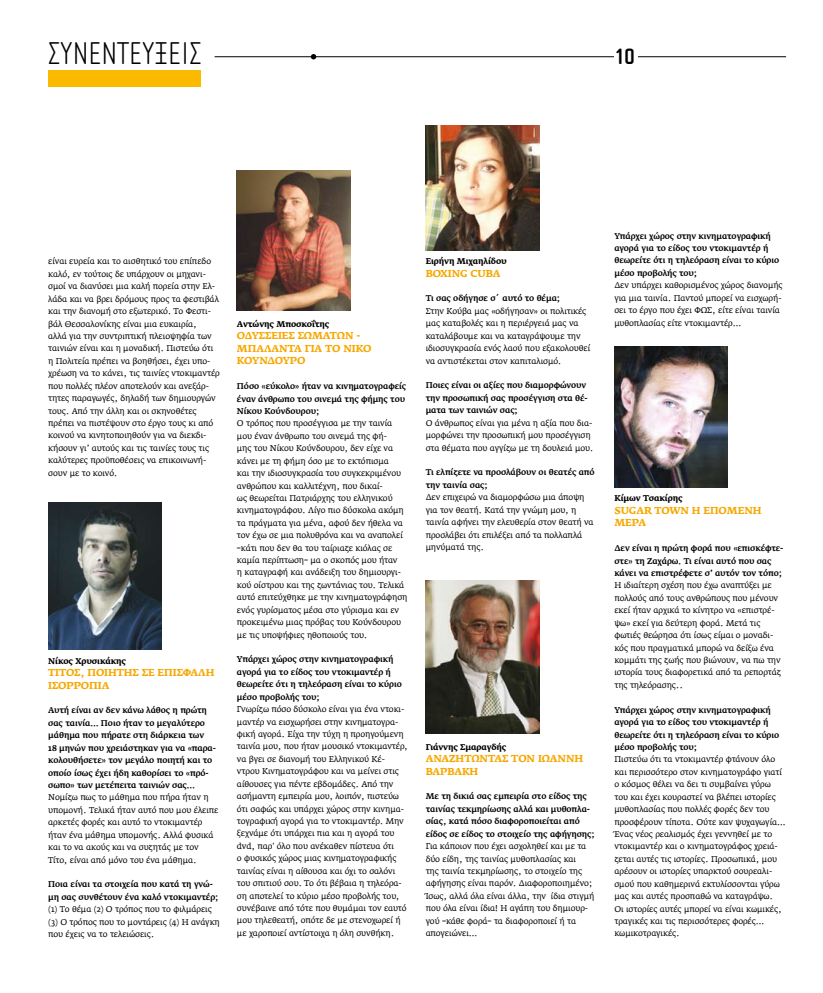
<style>
.page{position:relative;width:823px;height:993px;background:#fff}
.page>*{position:absolute;margin:0;border:0;box-sizing:border-box;transform-origin:0 0}
.t1{font:100 32.5px "Cholla Sans Gr";color:#000}
.t2{font:700 22.9px "Cholla Sans Gr";color:#000}
.t3{font:700 10px/12.4px "Fedra Serif AGR";letter-spacing:-.01em;color:#f6a800}
.t4{font:8.3px/12.4px "Fedra Serif AGR";letter-spacing:-.01em;color:#000}
.t5{font:500 8.3px/12.4px "Fedra Serif AGR";letter-spacing:-.01em;color:#000}
.t6{font:700 8.3px "Fedra Serif AGR";letter-spacing:-.01em;color:#000}
.s1{font-weight:500}
</style>
<div class="page">
<div style="left:48px;top:70px;width:152px;height:16px;background:#faba00"></div>
<hr style="left:214px;top:57px;width:571px;height:1px;background:#000">
<svg style="left:310px;top:54px;width:6px;height:5px"></svg>
<div style="left:614px;top:47px;width:23px;height:19px;background:#fff"></div>
<img style="left:425px;top:125px;width:114px;height:125px">
<img style="left:614px;top:347px;width:113px;height:140px">
<img style="left:425px;top:580px;width:114px;height:153px">
<img style="left:237px;top:171px;width:113px;height:139px">
<img style="left:48px;top:502px;width:114px;height:147px">
<h1 class="t1" style="left:48px;top:35px;width:155px">ΣΥΝΕΝΤΕΥΞΕΙΣ</h1>
<h2 class="t2" style="left:614px;top:44px;width:22px">10</h2>
<p class="t4" style="left:48px;top:255px;width:173px">είναι ευρεία και το αισθητικό του επίπεδο καλό, εν τούτοις δε υπάρχουν οι μηχανι&shy;σμοί να διανύσει μια καλή πορεία στην Ελ&shy;λάδα και να βρει δρόμους προς τα φεστιβάλ και την διανομή στο εξωτερικό. Το Φεστι&shy;βάλ Θεσσαλονίκης είναι μια ευκαιρία,<br>αλλά για την συντριπτική πλειοψηφία των ταινιών είναι και η μοναδική. Πιστεύω ότι η Πολιτεία πρέπει να βοηθήσει, έχει υπο&shy;χρέωση να το κάνει, τις ταινίες ντοκιμαντέρ που πολλές πλέον αποτελούν και ανεξάρ&shy;τητες παραγωγές, δηλαδή των δημιουργών τους. Από την άλλη και οι σκηνοθέτες πρέπει να πιστέψουν στο έργο τους κι από κοινού να κινητοποιηθούν για να διεκδι&shy;κήσουν γι’ αυτούς και τις ταινίες τους τις καλύτερες προϋποθέσεις να επικοινωνή&shy;σουν με το κοινό.</p>
<p class="t6" style="left:48px;top:655px;width:79px">Νίκος Χρυσικάκης</p>
<p class="t3" style="left:48px;top:666px;width:168px">ΤΙΤΟΣ, ΠΟΙΗΤΗΣ ΣΕ ΕΠΙΣΦΑΛΗ<br>ΙΣΟΡΡΟΠΙΑ</p>
<p class="t5" style="left:48px;top:704px;width:169px">Αυτή είναι αν δεν κάνω λάθος η πρώτη σας ταινία… Ποιο ήταν το μεγαλύτερο μάθημα που πήρατε στη διάρκεια των<br>18 μηνών που χρειάστηκαν για να «παρα&shy;κολουθήσετε» τον μεγάλο ποιητή και το οποίο ίσως έχει ήδη καθορίσει το «πρό&shy;σωπο» των μετέπειτα ταινιών σας…</p>
<p class="t4" style="left:48px;top:791px;width:172px">Νομίζω πως το μάθημα που πήρα ήταν η υπομονή. Τελικά ήταν αυτό που μου έλειπε αρκετές φορές και αυτό το ντοκιμαντέρ ήταν ένα μάθημα υπομονής. Αλλά φυσικά και το να ακούς και να συζητάς με τον Τίτο, είναι από μόνο του ένα μάθημα.</p>
<p class="t5" style="left:48px;top:878px;width:172px">Ποια είναι τα στοιχεία που κατά τη γνώ&shy;μη σας συνθέτουν ένα καλό ντοκιμαντέρ;</p>
<p class="t4" style="left:48px;top:903px;width:173px">(1) Το θέμα (2) Ο τρόπος που το φιλμάρεις (3) Ο τρόπος που το μοντάρεις (4) Η ανάγκη που έχεις να το τελειώσεις.</p>
<p class="t6" style="left:237px;top:319px;width:94px">Αντώνης Μποσκοΐτης</p>
<p class="t3" style="left:237px;top:330px;width:136px">ΟΔΥΣΣΕΙΕΣ ΣΩΜΑΤΩΝ -<br>ΜΠΑΛΑΝΤΑ ΓΙΑ ΤΟ ΝΙΚΟ<br>ΚΟΥΝΔΟΥΡΟ</p>
<p class="t5" style="left:237px;top:380px;width:171px">Πόσο «εύκολο» ήταν να κινηματογραφείς έναν άνθρωπο του σινεμά της φήμης του<br>Νίκου Κούνδουρου;</p>
<p class="t4" style="left:237px;top:417px;width:172px">Ο τρόπος που προσέγγισα με την ταινία μου έναν άνθρωπο του σινεμά της φή-<br>μης του Νίκου Κούνδουρου, δεν είχε να κάνει με τη φήμη όσο με το εκτόπισμα<br>και την ιδιοσυγκρασία του συγκεκριμένου ανθρώπου και καλλιτέχνη, που δικαί-<br>ως θεωρείται Πατριάρχης του ελληνικού κινηματογράφου. Λίγο πιο δύσκολα ακόμη τα πράγματα για μένα, αφού δεν ήθελα να τον έχω σε μια πολυθρόνα και να αναπολεί <span class="s1">−</span>κάτι που δεν θα του ταίριαζε κιόλας σε καμία περίπτωση<span class="s1">−</span> μα ο σκοπός μου ήταν<br>η καταγραφή και ανάδειξη του δημιουργι&shy;κού οίστρου και της ζωντάνιας του. Τελικά αυτό επιτεύχθηκε με την κινηματογράφηση ενός γυρίσματος μέσα στο γύρισμα και εν προκειμένω μιας πρόβας του Κούνδουρου με τις υποψήφιες ηθοποιούς του.</p>
<p class="t5" style="left:237px;top:653px;width:166px">Υπάρχει χώρος στην κινηματογραφική αγορά για το είδος του ντοκιμαντέρ ή θεωρείτε ότι η τηλεόραση είναι το κύριο μέσο προβολής του;</p>
<p class="t4" style="left:237px;top:703px;width:172px">Γνωρίζω πόσο δύσκολο είναι για ένα ντοκι&shy;μαντέρ να εισχωρήσει στην κινηματογρα&shy;φική αγορά. Είχα την τύχη η προηγούμενη ταινία μου, που ήταν μουσικό ντοκιμαντέρ, να βγει σε διανομή του Ελληνικού Κέ&shy;ντρου Κινηματογράφου και να μείνει στις αίθουσες για πέντε εβδομάδες. Από την ασήμαντη εμπειρία μου, λοιπόν, πιστεύω ότι σαφώς και υπάρχει χώρος στην κινημα&shy;τογραφική αγορά για το ντοκιμαντέρ. Μην ξεχνάμε ότι υπάρχει πια και η αγορά του dvd, παρ' όλο που ανέκαθεν πίστευα ότι<br>ο φυσικός χώρος μιας κινηματογραφικής ταινίας είναι η αίθουσα και όχι το σαλόνι του σπιτιού σου. Το ότι βέβαια η τηλεόρα&shy;ση αποτελεί το κύριο μέσο προβολής του, συνέβαινε από τότε που θυμάμαι τον εαυτό μου τηλεθεατή, οπότε δε με στενοχωρεί ή με χαροποιεί αντίστοιχα η όλη συνθήκη.</p>
<p class="t6" style="left:425px;top:256px;width:83px">Ειρήνη Μιχαηλίδου</p>
<p class="t3" style="left:425px;top:267px;width:76px">BOXING CUBA</p>
<p class="t5" style="left:425px;top:292px;width:136px">Tι σας οδήγησε σ΄ αυτό το θέμα;</p>
<p class="t4" style="left:425px;top:305px;width:166px">Στην Κούβα μας «οδήγησαν» οι πολιτικές μας καταβολές και η περιέργειά μας να καταλάβουμε και να καταγράψουμε την ιδιοσυγκρασία ενός λαού που εξακολουθεί να αντιστέκεται στον καπιταλισμό.</p>
<p class="t5" style="left:425px;top:379px;width:163px">Ποιες είναι οι αξίες που διαμορφώνουν την προσωπική σας προσέγγιση στα θέ&shy;ματα των ταινιών σας;</p>
<p class="t4" style="left:425px;top:417px;width:169px">Ο άνθρωπος είναι για μένα η αξία που δια&shy;μορφώνει την προσωπική μου προσέγγιση στα θέματα που αγγίζω με τη δουλειά μου.</p>
<p class="t5" style="left:425px;top:466px;width:170px">Τι ελπίζετε να προσλάβουν οι θεατές από την ταινία σας;</p>
<p class="t4" style="left:425px;top:491px;width:169px">Δεν επιχειρώ να διαμορφώσω μια άποψη για τον θεατή. Κατά την γνώμη μου, η ταινία αφήνει την ελευθερία στον θεατή να προσλάβει ότι επιλέξει από τα πολλαπλά μηνύματά της.</p>
<p class="t6" style="left:425px;top:741px;width:82px">Γιάννης Σμαραγδής</p>
<p class="t3" style="left:425px;top:752px;width:159px">ΑΝΑΖΗΤΩΝΤΑΣ ΤΟΝ ΙΩΑΝΝΗ<br>ΒΑΡΒΑΚΗ</p>
<p class="t5" style="left:425px;top:790px;width:171px">Με τη δικιά σας εμπειρία στο είδος της ταινίας τεκμηρίωσης αλλά και μυθοπλα&shy;σίας, κατά πόσο διαφοροποιείται από είδος σε είδος το στοιχείο της αφήγησης;</p>
<p class="t4" style="left:425px;top:840px;width:170px">Για κάποιον που έχει ασχοληθεί και με τα δύο είδη, της ταινίας μυθοπλασίας και<br>της ταινία τεκμηρίωσης, το στοιχείο της αφήγησης είναι παρόν. Διαφοροποιημένο; Ίσως, αλλά όλα είναι άλλα, την ίδια στιγμή που όλα είναι ίδια! Η αγάπη του δημιουρ&shy;γού <span class="s1">−</span>κάθε φορά<span class="s1">−</span> τα διαφοροποιεί ή τα απογειώνει…</p>
<p class="t5" style="left:614px;top:230px;width:166px">Υπάρχει χώρος στην κινηματογραφική αγορά για το είδος του ντοκιμαντέρ ή θεωρείτε ότι η τηλεόραση είναι το κύριο μέσο προβολής του;</p>
<p class="t4" style="left:614px;top:279px;width:170px">Δεν υπάρχει καθορισμένος χώρος διανομής για μια ταινία. Παντού μπορεί να εισχωρή&shy;σει το έργο που έχει ΦΩΣ, είτε είναι ταινία μυθοπλασίας είτε ντοκιμαντέρ…</p>
<p class="t6" style="left:614px;top:493px;width:70px">Κίμων Τσακίρης</p>
<p class="t3" style="left:614px;top:504px;width:149px">SUGAR TOWN Η ΕΠΟΜΕΝΗ<br>ΜΕΡΑ</p>
<p class="t5" style="left:614px;top:542px;width:170px">Δεν είναι η πρώτη φορά που «επισκέφτε&shy;στε» τη Ζαχάρω. Τι είναι αυτό που σας κάνει να επιστρέφετε σ’ αυτόν τον τόπο;</p>
<p class="t4" style="left:614px;top:579px;width:168px">Η ιδιαίτερη σχέση που έχω αναπτύξει με πολλούς από τους ανθρώπους που μένουν εκεί ήταν αρχικά το κίνητρο να «επιστρέ&shy;ψω» εκεί για δεύτερη φορά. Μετά τις φωτιές θεώρησα ότι ίσως είμαι ο μοναδι&shy;κός που πραγματικά μπορώ να δείξω ένα κομμάτι της ζωής που βιώνουν, να πω την ιστορία τους διαφορετικά από τα ρεπορτάζ της τηλεόρασης..</p>
<p class="t5" style="left:614px;top:703px;width:166px">Υπάρχει χώρος στην κινηματογραφική αγορά για το είδος του ντοκιμαντέρ ή θεωρείτε ότι η τηλεόραση είναι το κύριο μέσο προβολής του;</p>
<p class="t4" style="left:614px;top:753px;width:172px">Πιστεύω ότι τα ντοκιμαντέρ φτάνουν όλο και περισσότερο στον κινηματογράφο γιατί ο κόσμος θέλει να δει τι συμβαίνει γύρω του και έχει κουραστεί να βλέπει ιστορίες μυθοπλασίας που πολλές φορές δεν του προσφέρουν τίποτα. Ούτε καν ψυχαγωγία… Ένας νέος ρεαλισμός έχει γεννηθεί με το ντοκιμαντέρ και ο κινηματογράφος χρειά&shy;ζεται αυτές τις ιστορίες. Προσωπικά, μου αρέσουν οι ιστορίες υπαρκτού σουρεαλι&shy;σμού που καθημερινά εκτυλίσσονται γύρω μας και αυτές προσπαθώ να καταγράψω.<br>Οι ιστορίες αυτές μπορεί να είναι κωμικές, τραγικές και τις περισσότερες φορές… κωμικοτραγικές.</p>
</div>
